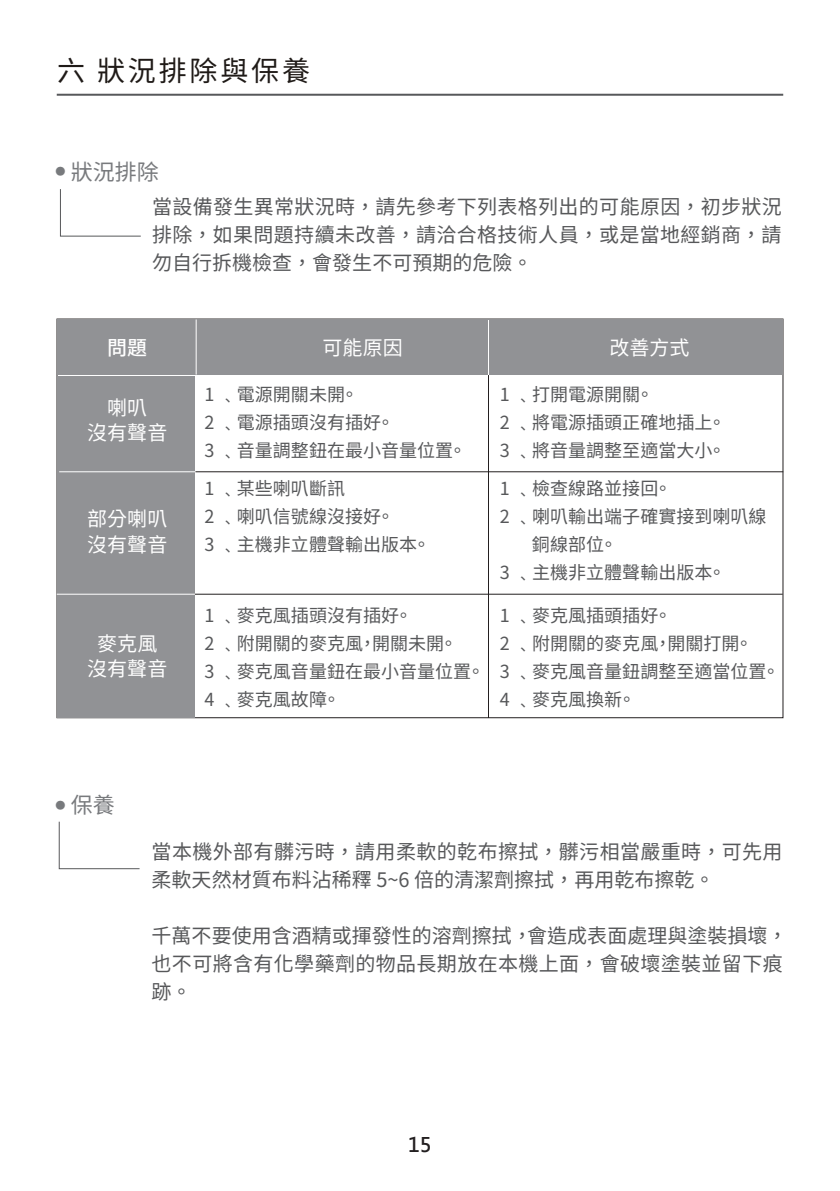
<style>
.page{position:relative;width:840px;height:1191px;background:#fff}
.page>*{position:absolute;margin:0;border:0;box-sizing:border-box;transform-origin:0 0}
.項目說明{font:28px "Noto Sans CJ Ktc";letter-spacing:.1em;color:#1f1a17}
.項目說明-2{font:22px "Noto Sans CJ Ktc";color:#787a7d}
.t1{font:20px/28px "Noto Sans CJ Ktc";letter-spacing:.015em;color:#57585a}
.項目說明-3{font:20px "Noto Sans CJ Ktc";color:#fff}
.t2{font:700 20px "Microsoft Jheng Hei";color:#231f20}
.項目說明-4{font:500 20px "Noto Sans CJ Ktc";color:#fff}
.項目說明-5{font:18px "Noto Sans CJ Ktc";color:#57585a}
</style>
<div class="page">
<hr style="left:57px;top:94px;width:725px;height:2px;background:#57585a">
<div style="left:57px;top:319px;width:725px;height:56px;background:#919295"></div>
<div style="left:57px;top:376px;width:138px;height:342px;background:#919295"></div>
<hr style="left:57px;top:594px;width:178px;height:1px;background:#fff">
<hr style="left:59px;top:471px;width:178px;height:1px;background:#fff">
<hr style="left:488px;top:320px;width:1px;height:55px;background:#fff">
<hr style="left:196px;top:319px;width:1px;height:55px;background:#fff">
<hr style="left:195px;top:594px;width:587px;height:1px;background:#231f20">
<hr style="left:195px;top:471px;width:587px;height:1px;background:#231f20">
<hr style="left:488px;top:375px;width:1px;height:343px;background:#231f20">
<svg style="left:60px;top:189px;width:81px;height:48px"></svg>
<svg style="left:59px;top:821px;width:81px;height:48px"></svg>
<p class="項目說明" style="left:57px;top:55px;width:254px">六 狀況排除與保養</p>
<p class="項目說明-2" style="left:55px;top:159px;width:105px"><sup>●</sup> 狀況排除</p>
<p class="t1" style="left:152px;top:193px;width:630px;text-align:justify">當設備發生異常狀況時，請先參考下列表格列出的可能原因，初步狀況排除，如果問題持續未改善，請洽合格技術人員，或是當地經銷商，請勿自行拆機檢查，會發生不可預期的危險。</p>
<p class="項目說明-4" style="left:107px;top:336px;width:42px">問題</p>
<p class="項目說明-3" style="left:322px;top:336px;width:81px">可能原因</p>
<p class="項目說明-3" style="left:107px;top:397px;width:42px">喇叭</p>
<p class="項目說明-3" style="left:87px;top:422px;width:81px">沒有聲音</p>
<p class="項目說明-3" style="left:87px;top:508px;width:81px">部分喇叭</p>
<p class="項目說明-3" style="left:87px;top:533px;width:81px">沒有聲音</p>
<p class="項目說明-3" style="left:97px;top:632px;width:61px">麥克風</p>
<p class="項目說明-3" style="left:87px;top:657px;width:81px">沒有聲音</p>
<p class="項目說明-5" style="left:204px;top:384px;width:155px">1 ﹑電源開關未開。</p>
<p class="項目說明-5" style="left:204px;top:412px;width:191px">2 ﹑電源插頭沒有插好。</p>
<p class="項目說明-5" style="left:204px;top:440px;width:263px">3 ﹑音量調整鈕在最小音量位置。</p>
<p class="項目說明-5" style="left:204px;top:478px;width:142px">1 ﹑某些喇叭斷訊</p>
<p class="項目說明-5" style="left:204px;top:506px;width:191px">2 ﹑喇叭信號線沒接好。</p>
<p class="項目說明-5" style="left:204px;top:534px;width:227px">3 ﹑主機非立體聲輸出版本。</p>
<p class="項目說明-5" style="left:204px;top:605px;width:209px">1 ﹑麥克風插頭沒有插好。</p>
<p class="項目說明-5" style="left:204px;top:633px;width:254px">2 ﹑附開關的麥克風，開關未開。</p>
<p class="項目說明-5" style="left:204px;top:661px;width:281px">3 ﹑麥克風音量鈕在最小音量位置。</p>
<p class="項目說明-5" style="left:204px;top:689px;width:137px">4 ﹑麥克風故障。</p>
<p class="項目說明-3" style="left:609px;top:337px;width:81px">改善方式</p>
<p class="項目說明-5" style="left:499px;top:384px;width:155px">1 ﹑打開電源開關。</p>
<p class="項目說明-5" style="left:499px;top:412px;width:227px">2 ﹑將電源插頭正確地插上。</p>
<p class="項目說明-5" style="left:499px;top:440px;width:227px">3 ﹑將音量調整至適當大小。</p>
<p class="項目說明-5" style="left:499px;top:478px;width:173px">1 ﹑檢查線路並接回。</p>
<p class="項目說明-5" style="left:499px;top:506px;width:268px">2 ﹑喇叭輸出端子確實接到喇叭線</p>
<p class="項目說明-5" style="left:531px;top:534px;width:87px">銅線部位。</p>
<p class="項目說明-5" style="left:499px;top:562px;width:227px">3 ﹑主機非立體聲輸出版本。</p>
<p class="項目說明-5" style="left:499px;top:605px;width:173px">1 ﹑麥克風插頭插好。</p>
<p class="項目說明-5" style="left:499px;top:633px;width:254px">2 ﹑附開關的麥克風，開關打開。</p>
<p class="項目說明-5" style="left:499px;top:661px;width:281px">3 ﹑麥克風音量鈕調整至適當位置。</p>
<p class="項目說明-5" style="left:499px;top:689px;width:137px">4 ﹑麥克風換新。</p>
<p class="項目說明-2" style="left:55px;top:793px;width:61px"><sup>●</sup> 保養</p>
<p class="t1" style="left:151px;top:838px;width:632px">當本機外部有髒污時，請用柔軟的乾布擦拭，髒污相當嚴重時，可先用柔軟天然材質布料沾稀釋 5~6 倍的清潔劑擦拭，再用乾布擦乾。</p>
<p class="t1" style="left:151px;top:922px;width:637px">千萬不要使用含酒精或揮發性的溶劑擦拭，會造成表面處理與塗裝損壞，也不可將含有化學藥劑的物品長期放在本機上面，會破壞塗裝並留下痕跡。</p>
<p class="t2" style="left:408px;top:1132px;width:25px">15</p>
</div>
